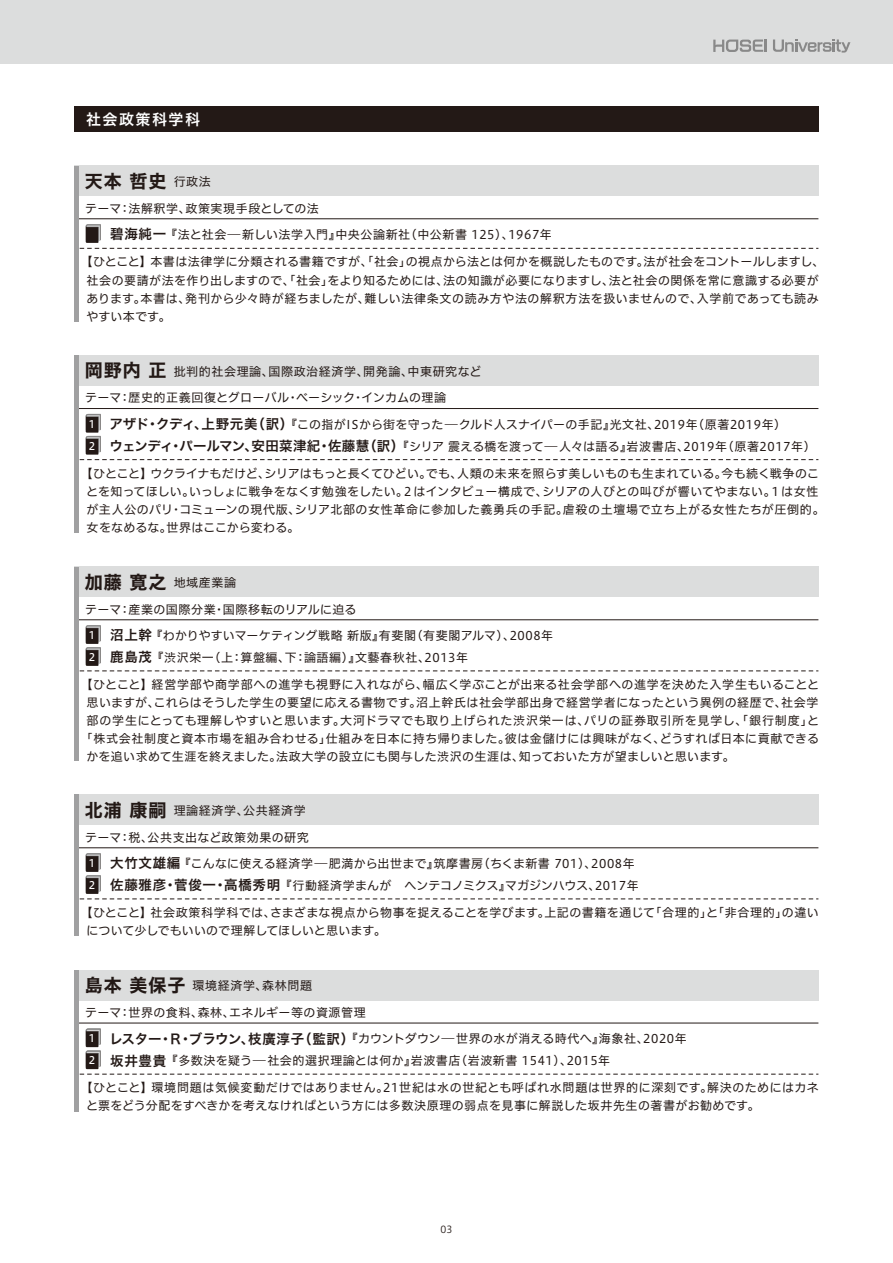
<style>
.page{position:relative;width:893px;height:1263px;background:#fff}
.page>*{position:absolute;margin:0;border:0;box-sizing:border-box;transform-origin:0 0}
.t1{font:18px "Hira Kaku Std W7";color:#231916}
.t2{font:15px "Hiragino UD Sans F Std W6";letter-spacing:.1em;color:#fff}
.t3{font:12px/18px "Hiragino UD Sans F Std W4";letter-spacing:.035em;color:#231916}
.t4{font:12px "Hiragino UD Sans F Std W4";letter-spacing:.005em;color:#231916}
.t5{font:9.75px "Hiragino UD Sans F Std W3";color:#231916}
.s1{font-family:"Hiragino UD Sans F Std W4";font-size:12px}
.s2{font-family:"Hira Kaku Std W6";font-size:13.5px}
.s3{font-family:"Hira Kaku Std W7";font-size:18px}
.s4{font-family:"Hiragino UD Sans F Std W5";font-size:10.5px;color:#fff}
</style>
<div class="page">
<div style="left:0;top:0;width:893px;height:64px;background:#dcdddd"></div>
<svg style="left:713px;top:40px;width:54px;height:12px"></svg>
<svg style="left:773px;top:39px;width:77px;height:14px"></svg>
<div style="left:74px;top:166px;width:745px;height:30px;background:#dcdddd"></div>
<hr style="left:74px;top:219px;width:744px;height:1px;background:#231916">
<svg style="left:79px;top:224px;width:739px;height:25px"></svg>
<div style="left:74px;top:356px;width:745px;height:30px;background:#dcdddd"></div>
<hr style="left:74px;top:408px;width:744px;height:1px;background:#231916">
<svg style="left:79px;top:414px;width:739px;height:46px"></svg>
<div style="left:74px;top:567px;width:745px;height:30px;background:#dcdddd"></div>
<hr style="left:74px;top:619px;width:744px;height:1px;background:#231916">
<svg style="left:79px;top:625px;width:739px;height:47px"></svg>
<div style="left:74px;top:795px;width:745px;height:30px;background:#dcdddd"></div>
<hr style="left:74px;top:847px;width:744px;height:1px;background:#231916">
<svg style="left:79px;top:853px;width:739px;height:47px"></svg>
<div style="left:74px;top:970px;width:745px;height:30px;background:#dcdddd"></div>
<hr style="left:74px;top:1023px;width:744px;height:1px;background:#231916">
<svg style="left:79px;top:1028px;width:739px;height:47px"></svg>
<div style="left:74px;top:166px;width:5px;height:156px;background:#a0a0a1"></div>
<div style="left:74px;top:356px;width:5px;height:177px;background:#a0a0a1"></div>
<div style="left:74px;top:567px;width:5px;height:194px;background:#a0a0a1"></div>
<div style="left:74px;top:795px;width:5px;height:141px;background:#a0a0a1"></div>
<div style="left:74px;top:970px;width:5px;height:141px;background:#a0a0a1"></div>
<div style="left:74px;top:106px;width:745px;height:26px;background:#231916"></div>
<p class="t2" style="left:86px;top:108px;width:115px">社会政策科学科</p>
<h1 class="t1" style="left:85px;top:167px;width:128px">天本 哲史 <span class="s1">行政法</span></h1>
<p class="t3" style="left:110px;top:194px;width:443px;line-height:26.2px;text-indent:-25px">テーマ：法解釈学、政策実現手段としての法<br><span class="s2">碧海純一</span>『法と社会―新しい法学入門』中央公論新社（中公新書 125）、1967年</p>
<p class="t3" style="left:86px;top:252px;width:740px;text-indent:-6px">【ひとこと】本書は法律学に分類される書籍ですが、「社会」の視点から法とは何かを概説したものです。法が社会をコントールしますし、社会の要請が法を作り出しますので、「社会」をより知るためには、法の知識が必要になりますし、法と社会の関係を常に意識する必要があります。本書は、発刊から少々時が経ちましたが、難しい法律条文の読み方や法の解釈方法を扱いませんので、入学前であっても読みやすい本です。</p>
<p class="t3" style="left:85px;top:362px;width:398px"><span class="s3">岡野内 正</span> 批判的社会理論、国際政治経済学、開発論、中東研究など</p>
<p class="t3" style="left:85px;top:388px;width:363px">テーマ：歴史的正義回復とグローバル・ベーシック・インカムの理論</p>
<p class="t3" style="left:89px;top:414px;width:699px"><span class="s4">1</span> <span class="s2">アザド・クディ、上野元美（訳）</span>『この指がISから街を守った―クルド人スナイパーの手記』光文社、2019年（原著2019年）</p>
<p class="t3" style="left:89px;top:436px;width:728px"><span class="s4">2</span> <span class="s2">ウェンディ・パールマン、安田菜津紀・佐藤慧（訳）</span>『シリア 震える橋を渡って―人々は語る』岩波書店、2019年（原著2017年）</p>
<p class="t3" style="left:86px;top:464px;width:740px;text-indent:-5px">【ひとこと】ウクライナもだけど、シリアはもっと長くてひどい。でも、人類の未来を照らす美しいものも生まれている。今も続く戦争のことを知ってほしい。いっしょに戦争をなくす勉強をしたい。２はインタビュー構成で、シリアの人びとの叫びが響いてやまない。１は女性が主人公のパリ・コミューンの現代版、シリア北部の女性革命に参加した義勇兵の手記。虐殺の土壇場で立ち上がる女性たちが圧倒的。女をなめるな。世界はここから変わる。</p>
<p class="t3" style="left:85px;top:573px;width:153px"><span class="s3">加藤 寛之</span> 地域産業論</p>
<p class="t3" style="left:85px;top:599px;width:273px">テーマ：産業の国際分業・国際移転のリアルに迫る</p>
<p class="t3" style="left:89px;top:626px;width:466px"><span class="s4">1</span> <span class="s2">沼上幹</span> 『わかりやすいマーケティング戦略 新版』有斐閣（有斐閣アルマ）、2008年</p>
<p class="t3" style="left:89px;top:648px;width:381px"><span class="s4">2</span> <span class="s2">鹿島茂</span>『渋沢栄一（上：算盤編、下：論語編）』文藝春秋社、2013年</p>
<p class="t3" style="left:81px;top:675px;width:740px">【ひとこと】経営学部や商学部への進学も視野に入れながら、幅広く学ぶことが出来る社会学部への進学を決めた入学生もいることと</p>
<p class="t3" style="left:87px;top:693px;width:733px">思いますが、これらはそうした学生の要望に応える書物です。沼上幹氏は社会学部出身で経営学者になったという異例の経歴で、社会学</p>
<p class="t3" style="left:87px;top:711px;width:734px">部の学生にとっても理解しやすいと思います。大河ドラマでも取り上げられた渋沢栄一は、パリの証券取引所を見学し、「銀行制度」と</p>
<p class="t3" style="left:81px;top:729px;width:740px">「株式会社制度と資本市場を組み合わせる」仕組みを日本に持ち帰りました。彼は金儲けには興味がなく、どうすれば日本に貢献できる</p>
<p class="t3" style="left:86px;top:747px;width:650px">かを追い求めて生涯を終えました。法政大学の設立にも関与した渋沢の生涯は、知っておいた方が望ましいと思います。</p>
<p class="t3" style="left:85px;top:801px;width:222px"><span class="s3">北浦 康嗣</span> 理論経済学、公共経済学</p>
<p class="t3" style="left:85px;top:827px;width:225px">テーマ：税、公共支出など政策効果の研究</p>
<p class="t3" style="left:89px;top:854px;width:547px"><span class="s4">1</span> <span class="s2">大竹文雄編</span> 『こんなに使える経済学―肥満から出世まで』筑摩書房（ちくま新書 701）、2008年</p>
<p class="t4" style="left:89px;top:876px;width:551px"><span class="s4">2</span> <span class="s2">佐藤雅彦・菅俊一・高橋秀明</span>『行動経済学まんが　ヘンテコノミクス』マガジンハウス、2017年</p>
<p class="t3" style="left:87px;top:903px;width:734px;text-indent:-6px">【ひとこと】社会政策科学科では、さまざまな視点から物事を捉えることを学びます。上記の書籍を通じて「合理的」と「非合理的」の違いについて少しでもいいので理解してほしいと思います。</p>
<p class="t3" style="left:85px;top:976px;width:229px"><span class="s3">島本 美保子</span> 環境経済学、森林問題</p>
<p class="t3" style="left:85px;top:1002px;width:282px">テーマ：世界の食料、森林、エネルギー等の資源管理</p>
<p class="t3" style="left:89px;top:1029px;width:599px"><span class="s4">1</span> <span class="s2">レスター・Ｒ・ブラウン、枝廣淳子（監訳）</span>『カウントダウン―世界の水が消える時代へ』海象社、2020年</p>
<p class="t3" style="left:89px;top:1051px;width:523px"><span class="s4">2</span> <span class="s2">坂井豊貴</span>『多数決を疑う―社会的選択理論とは何か』岩波書店（岩波新書 1541）、2015年</p>
<p class="t3" style="left:86px;top:1078px;width:734px;text-indent:-5px">【ひとこと】環境問題は気候変動だけではありません。21世紀は水の世紀とも呼ばれ水問題は世界的に深刻です。解決のためにはカネと票をどう分配をすべきかを考えなければという方には多数決原理の弱点を見事に解説した坂井先生の著書がお勧めです。</p>
<p class="t5" style="left:441px;top:1222px;width:13px">03</p>
</div>
